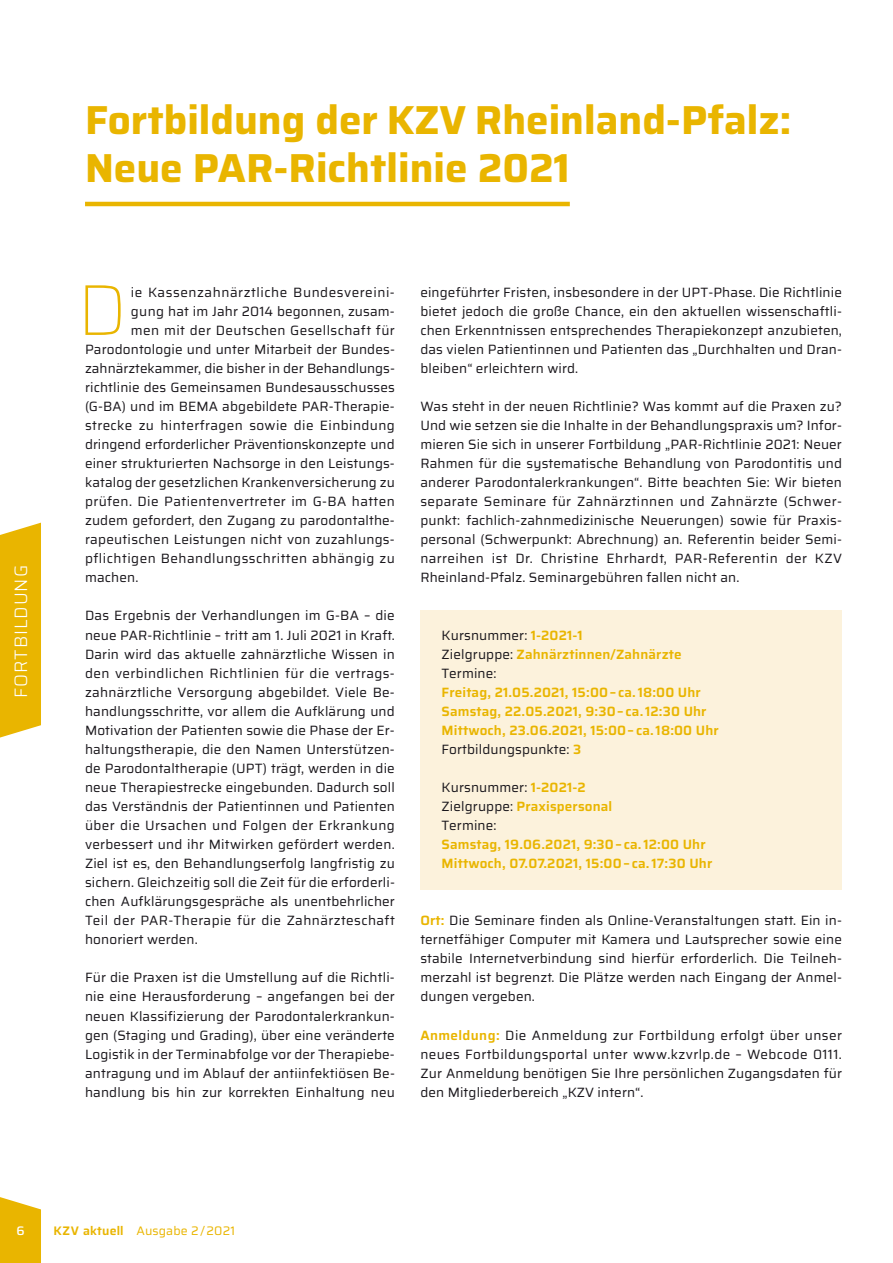
<style>
.page{position:relative;width:893px;height:1263px;background:#fff}
.page>*{position:absolute;margin:0;border:0;box-sizing:border-box;transform-origin:0 0}
.t1{font:100 72px "Saira";color:#e9b500}
.t2{font:700 40.5px/48px "Saira";color:#e9b500}
.t3{font:300 18px "Saira";letter-spacing:.05em;color:#fff}
.t4{font:13.5px/19px "Saira";letter-spacing:.01em;color:#1a171c;text-align:justify}
.t5{font:600 13.5px/19px "Saira";letter-spacing:.01em;color:#e9b500}
.t6{font:13.5px "Saira";letter-spacing:.03em;color:#1a171c}
.t7{font:13.5px "Saira";letter-spacing:.035em;color:#1a171c}
.t8{font:13.5px "Saira";letter-spacing:.04em;color:#1a171c}
.t9{font:12.3px "Saira";letter-spacing:.01em;color:#e9b500}
.t10{font:500 12.3px "Saira";color:#fff}
.s1{font-weight:400;color:#1a171c}
.s2{font-weight:600;color:#e9b500}
.s3{font-weight:600}
</style>
<div class="page">
<div style="left:420px;top:610px;width:422px;height:279px;background:#fcf2dc"></div>
<hr style="left:85px;top:202px;width:485px;height:4px;background:#e9b500">
<svg style="left:0;top:1197px;width:41px;height:66px"></svg>
<div style="left:0;top:523px;width:41px;height:215px;background:#e9b500"></div>
<h3 class="t3" style="left:7px;top:698px;width:134px;rotate:-90deg">FORTBILDUNG</h3>
<h2 class="t2" style="left:85px;top:96px;width:708px">Fortbildung der KZV Rheinland-Pfalz:<br>Neue PAR-Richtlinie 2021</h2>
<h1 class="t1" style="left:77px;top:257px;width:51px">D</h1>
<p class="t4" style="left:420px;top:282px;width:423px">eingeführter Fristen, insbesondere in der UPT-Phase. Die Richtlinie bietet jedoch die große Chance, ein den aktuellen wissenschaftli&shy;chen Erkenntnissen entsprechendes Therapiekonzept anzubieten, das vielen Patientinnen und Patienten das „Durchhalten und Dran&shy;bleiben“ erleichtern wird.</p>
<p class="t4" style="left:420px;top:396px;width:423px">Was steht in der neuen Richtlinie? Was kommt auf die Praxen zu?<br>Und wie setzen sie die Inhalte in der Behandlungspraxis um? Infor&shy;mieren Sie sich in unserer Fortbildung „PAR-Richtlinie 2021: Neuer Rahmen für die systematische Behandlung von Parodontitis und anderer Parodontalerkrankungen“. Bitte beachten Sie: Wir bieten separate Seminare für Zahnärztinnen und Zahnärzte (Schwer&shy;punkt: fachlich-zahnmedizinische Neuerungen) sowie für Praxis&shy;personal (Schwerpunkt: Abrechnung) an. Referentin beider Semi&shy;narreihen ist Dr. Christine Ehrhardt, PAR-Referentin der KZV Rheinland-Pfalz. Seminargebühren fallen nicht an.</p>
<p class="t8" style="left:131px;top:282px;width:265px">ie Kassenzahnärztliche Bundesvereini-</p>
<p class="t4" style="left:131px;top:301px;width:265px">gung hat im Jahr 2014 begonnen, zusam-</p>
<p class="t6" style="left:131px;top:320px;width:265px">men mit der Deutschen Gesellschaft für</p>
<p class="t4" style="left:85px;top:339px;width:311px">Parodontologie und unter Mitarbeit der Bundes-</p>
<p class="t4" style="left:85px;top:358px;width:311px">zahnärztekammer, die bisher in der Behandlungs-</p>
<p class="t4" style="left:85px;top:377px;width:311px">richtlinie des Gemeinsamen Bundesausschusses</p>
<p class="t4" style="left:85px;top:396px;width:311px">(G-BA) und im BEMA abgebildete PAR-Therapie-</p>
<p class="t6" style="left:85px;top:415px;width:311px">strecke zu hinterfragen sowie die Einbindung</p>
<p class="t4" style="left:85px;top:434px;width:311px">dringend erforderlicher Präventionskonzepte und</p>
<p class="t4" style="left:85px;top:454px;width:311px">einer strukturierten Nachsorge in den Leistungs-</p>
<p class="t4" style="left:85px;top:473px;width:311px">katalog der gesetzlichen Krankenversicherung zu</p>
<p class="t6" style="left:85px;top:491px;width:311px">prüfen. Die Patientenvertreter im G-BA hatten</p>
<p class="t4" style="left:85px;top:511px;width:311px">zudem gefordert, den Zugang zu parodontalthe-</p>
<p class="t4" style="left:85px;top:530px;width:311px">rapeutischen Leistungen nicht von zuzahlungs-</p>
<p class="t7" style="left:85px;top:548px;width:311px">pflichtigen Behandlungsschritten abhängig zu</p>
<p class="t4" style="left:85px;top:568px;width:55px">machen.</p>
<p class="t4" style="left:85px;top:606px;width:311px">Das Ergebnis der Verhandlungen im G-BA – die neue PAR-Richtlinie – tritt am 1. Juli 2021 in Kraft.<br>Darin wird das aktuelle zahnärztliche Wissen in den verbindlichen Richtlinien für die vertrags&shy;zahnärztliche Versorgung abgebildet. Viele Be&shy;handlungsschritte, vor allem die Aufklärung und Motivation der Patienten sowie die Phase der Er&shy;haltungstherapie, die den Namen Unterstützen&shy;de Parodontaltherapie (UPT) trägt, werden in die neue Therapiestrecke eingebunden. Dadurch soll das Verständnis der Patientinnen und Patienten über die Ursachen und Folgen der Erkrankung verbessert und ihr Mitwirken gefördert werden.<br>Ziel ist es, den Behandlungserfolg langfristig zu sichern. Gleichzeitig soll die Zeit für die erforderli&shy;chen Aufklärungsgespräche als unentbehrlicher Teil der PAR-Therapie für die Zahnärzteschaft honoriert werden.</p>
<p class="t4" style="left:85px;top:968px;width:311px">Für die Praxen ist die Umstellung auf die Richtli&shy;nie eine Herausforderung – angefangen bei der neuen Klassifizierung der Parodontalerkrankun&shy;gen (Staging und Grading), über eine veränderte Logistik in der Terminabfolge vor der Therapiebe&shy;antragung und im Ablauf der antiinfektiösen Be&shy;handlung bis hin zur korrekten Einhaltung neu</p>
<p class="t5" style="left:442px;top:625px;width:242px"><span class="s1">Kursnummer:</span> 1-2021-1<br><span class="s1">Zielgruppe:</span> Zahnärztinnen/Zahnärzte<br><span class="s1">Termine:</span></p>
<p class="t5" style="left:442px;top:682px;width:279px">Freitag, 21.05.2021, 15:00– ca. 18:00 Uhr Samstag, 22.05.2021, 9:30– ca. 12:30 Uhr Mittwoch, 23.06.2021, 15:00– ca. 18:00 Uhr <span class="s1">Fortbildungspunkte:</span> 3</p>
<p class="t4" style="left:442px;top:777px;width:172px;text-align:left">Kursnummer: <span class="s2">1-2021-2<br></span>Zielgruppe: <span class="s2">Praxispersonal<br></span>Termine:</p>
<p class="t5" style="left:442px;top:835px;width:272px">Samstag, 19.06.2021, 9:30– ca. 12:00 Uhr<br>Mittwoch, 07.07.2021, 15:00 – ca. 17:30 Uhr</p>
<p class="t4" style="left:420px;top:911px;width:423px"><span class="s2">Ort:</span> Die Seminare finden als Online-Veranstaltungen statt. Ein in&shy;ternetfähiger Computer mit Kamera und Lautsprecher sowie eine stabile Internetverbindung sind hierfür erforderlich. Die Teilneh&shy;merzahl ist begrenzt. Die Plätze werden nach Eingang der Anmel&shy;dungen vergeben.</p>
<p class="t4" style="left:420px;top:1025px;width:423px"><span class="s2">Anmeldung:</span> Die Anmeldung zur Fortbildung erfolgt über unser neues Fortbildungsportal unter www.kzvrlp.de – Webcode 0111.<br>Zur Anmeldung benötigen Sie Ihre persönlichen Zugangsdaten für den Mitgliederbereich „KZV intern“.</p>
<p class="t10" style="left:16px;top:1221px;width:10px">6</p>
<p class="t9" style="left:53px;top:1222px;width:183px"><span class="s3">KZV aktuell</span> Ausgabe 2/2021</p>
</div>
